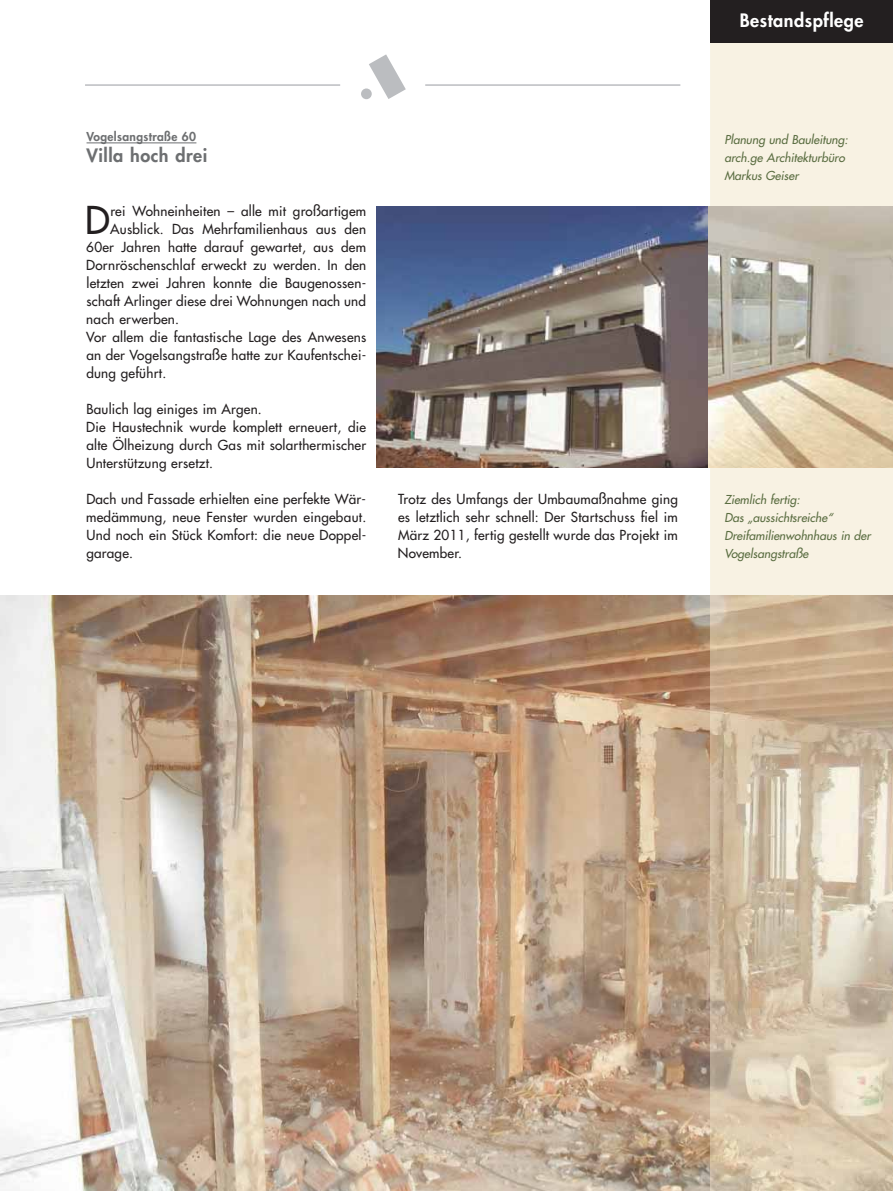
<style>
.page{position:relative;width:893px;height:1191px;background:#fff}
.page>*{position:absolute;margin:0;border:0;box-sizing:border-box;transform-origin:0 0}
.t1{font:37.35px "Futura";color:#231f20}
.t2{font:800 18px "Futura";letter-spacing:.03em;color:#fff}
.t3{font:800 18px "Futura";letter-spacing:.03em;color:#6d6f71}
.t4{font:13.5px/18px "Futura";letter-spacing:.015em;color:#231f20;text-align:justify}
.t5{font:italic 12px/18px "Futura";color:#5a6d41}
.t6{font:800 12px "Futura";letter-spacing:.03em;color:#6d6f71}
</style>
<div class="page">
<hr style="left:87px;top:142px;width:109px;height:1px;background:#6d6f71">
<img style="left:376px;top:206px;width:332px;height:262px">
<img style="left:0;top:595px;width:710px;height:595px">
<div style="left:710px;top:43px;width:183px;height:552px;background:#f8f2e3"></div>
<img style="left:710px;top:595px;width:183px;height:595px">
<img style="left:708px;top:206px;width:185px;height:262px">
<svg style="left:361px;top:54px;width:45px;height:45px"></svg>
<hr style="left:85px;top:84px;width:255px;height:2px;background:#bbbdc0">
<hr style="left:425px;top:84px;width:255px;height:2px;background:#bbbdc0">
<div style="left:710px;top:0;width:183px;height:43px;background:#231f20"></div>
<p class="t6" style="left:87px;top:131px;width:111px">Vogelsangstraße 60</p>
<h2 class="t3" style="left:87px;top:147px;width:122px">Villa hoch drei</h2>
<h1 class="t1" style="left:85px;top:202px;width:26px">D</h1>
<p class="t4" style="left:110px;top:203px;width:257px">rei Wohneinheiten – alle mit großartigem</p>
<p class="t4" style="left:110px;top:221px;width:257px">Ausblick. Das Mehrfamilienhaus aus den</p>
<p class="t4" style="left:86px;top:239px;width:281px">60er Jahren hatte darauf gewartet, aus dem</p>
<p class="t4" style="left:86px;top:257px;width:282px">Dornröschenschlaf erweckt zu werden. In den</p>
<p class="t4" style="left:86px;top:275px;width:281px">letzten zwei Jahren konnte die Baugenossen-</p>
<p class="t4" style="left:86px;top:293px;width:281px">schaft Arlinger diese drei Wohnungen nach und</p>
<p class="t4" style="left:86px;top:311px;width:94px">nach erwerben.</p>
<p class="t4" style="left:86px;top:329px;width:281px">Vor allem die fantastische Lage des Anwesens</p>
<p class="t4" style="left:87px;top:347px;width:281px">an der Vogelsangstraße hatte zur Kaufentschei-</p>
<p class="t4" style="left:86px;top:365px;width:81px">dung geführt.</p>
<p class="t4" style="left:86px;top:401px;width:281px;text-align:left">Baulich lag einiges im Argen.<br>Die Haustechnik wurde komplett erneuert, die alte Ölheizung durch Gas mit solarthermischer Unterstützung ersetzt.</p>
<p class="t4" style="left:86px;top:491px;width:282px">Dach und Fassade erhielten eine perfekte Wär&shy;medämmung, neue Fenster wurden eingebaut.<br>Und noch ein Stück Komfort: die neue Doppel&shy;garage.</p>
<p class="t4" style="left:398px;top:491px;width:281px">Trotz des Umfangs der Umbaumaßnahme ging es letztlich sehr schnell: Der Startschuss fiel im März 2011, fertig gestellt wurde das Projekt im November.</p>
<h2 class="t2" style="left:740px;top:11px;width:125px">Bestandspflege</h2>
<p class="t5" style="left:724px;top:131px;width:125px">Planung und Bauleitung: arch.ge Architekturbüro<br>Markus Geiser</p>
<p class="t5" style="left:724px;top:491px;width:148px">Ziemlich fertig:<br>Das „aussichtsreiche“<br>Dreifamilienwohnhaus in der<br>Vogelsangstraße</p>
</div>
